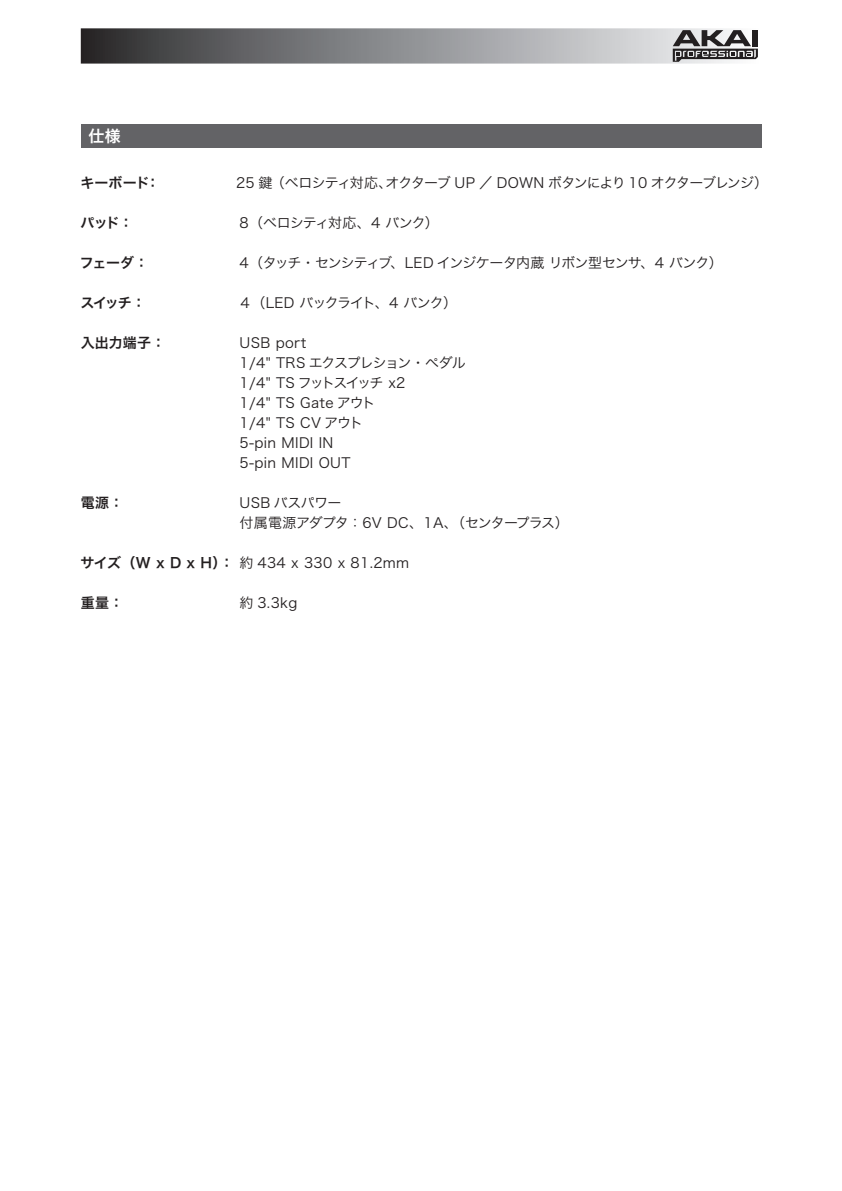
<style>
.page{position:relative;width:842px;height:1191px;background:#fff}
.page>*{position:absolute;margin:0;border:0;box-sizing:border-box;transform-origin:0 0}
.t1{font:16px "Hira Kaku Pro W6";color:#fff}
.t2{font:14px/20px "Hira Kaku Pro W3";letter-spacing:-.05em;color:#231f20}
.t3{font:14px/20px "Hira Kaku Pro W3";letter-spacing:.025em;color:#231f20}
.t4{font:14px "Hira Kaku Pro W6";letter-spacing:-.005em;color:#231f20}
.t5{font:14px "Hira Kaku Pro W3";letter-spacing:-.075em;color:#231f20}
.s1{font-family:"Hira Kaku Pro W6"}
</style>
<div class="page">
<div style="left:81px;top:28px;width:680px;height:36px;background:linear-gradient(to right,#2c2d2f,#fcfdff)"></div>
<svg style="left:673px;top:30px;width:85px;height:32px"></svg>
<div style="left:81px;top:124px;width:680px;height:24px;background:#636366"></div>
<p class="t1" style="left:89px;top:122px;width:34px">仕様</p>
<p class="t4" style="left:80px;top:170px;width:81px">キーボード：</p>
<p class="t2" style="left:236px;top:171px;width:534px">25 鍵（ベロシティ対応、オクターブ UP ／ DOWN ボタンにより 10 オクターブレンジ）</p>
<p class="t4" style="left:81px;top:210px;width:54px">パッド：</p>
<p class="t2" style="left:240px;top:211px;width:201px">8（ベロシティ対応、4 バンク）</p>
<p class="t4" style="left:80px;top:250px;width:70px">フェーダ：</p>
<p class="t2" style="left:240px;top:251px;width:485px">4（タッチ・センシティブ、LED インジケータ内蔵 リボン型センサ、4 バンク）</p>
<p class="t4" style="left:80px;top:290px;width:67px">スイッチ：</p>
<p class="t5" style="left:238px;top:290px;width:220px">４（LED バックライト、4 バンク）</p>
<p class="t4" style="left:81px;top:330px;width:86px">入出力端子：</p>
<p class="t3" style="left:240px;top:331px;width:228px">USB port<br>1/4" TRS エクスプレション・ペダル<br>1/4" TS フットスイッチ x2<br>1/4" TS Gate アウト<br>1/4" TS CV アウト<br>5-pin MIDI IN<br>5-pin MIDI OUT</p>
<p class="t4" style="left:81px;top:490px;width:44px">電源：</p>
<p class="t2" style="left:240px;top:491px;width:331px">USB バスパワー<br>付属電源アダプタ：6V DC、1A、（センタープラス）</p>
<p class="t3" style="left:80px;top:551px;width:330px"><span class="s1">サイズ（W x D x H）：</span> 約 434 x 330 x 81.2mm</p>
<p class="t4" style="left:81px;top:590px;width:44px">重量：</p>
<p class="t2" style="left:240px;top:591px;width:60px">約 3.3kg</p>
</div>
